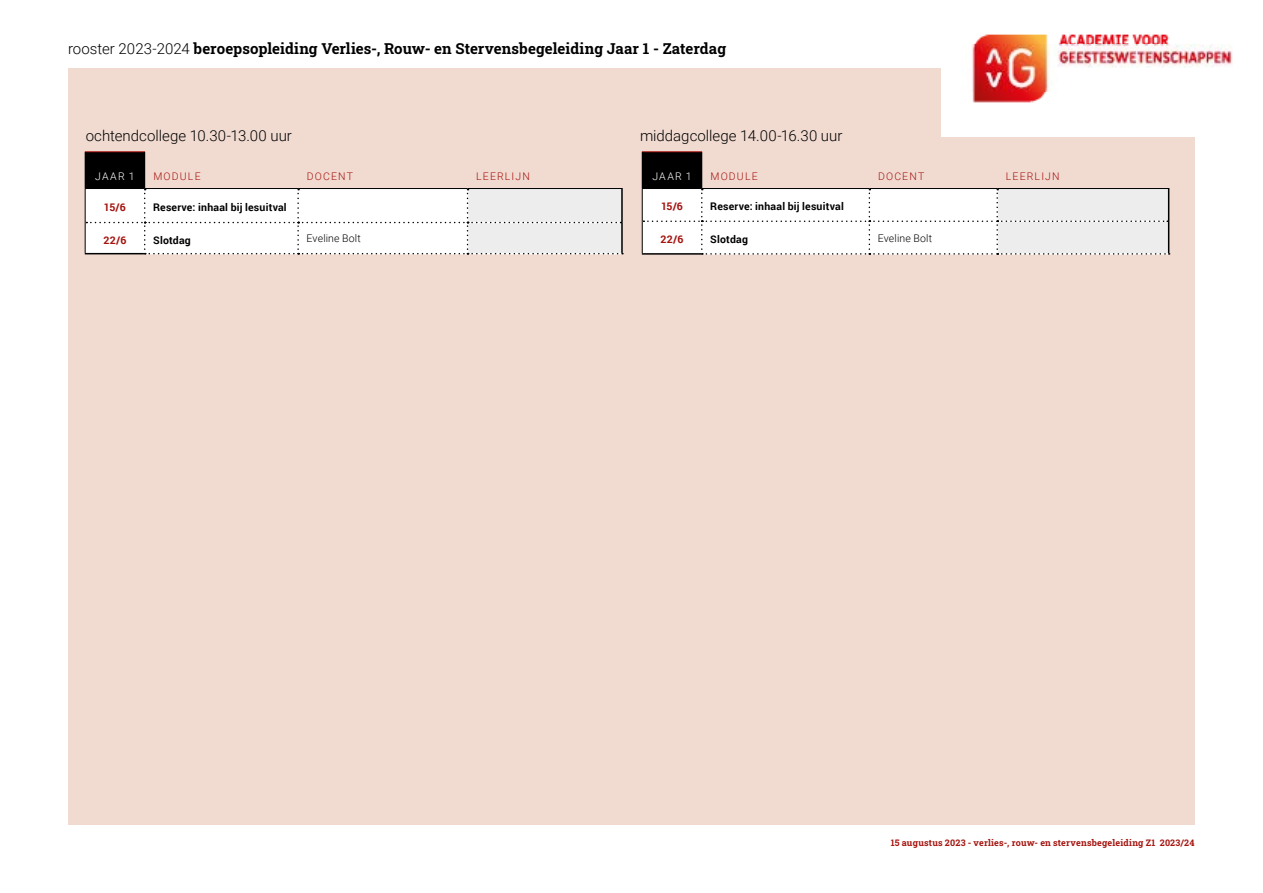
<style>
.page{position:relative;width:1263px;height:893px;background:#fff}
.page>*{position:absolute;margin:0;border:0;box-sizing:border-box;transform-origin:0 0}
.t1{font:15px "Roboto Slab";color:#000}
.t2{font:300 15px "Roboto";color:#000}
.t3{font:700 10.5px "Roboto";letter-spacing:.02em;color:#000}
.t4{font:300 10.5px "Roboto";letter-spacing:.11em;color:#a4130e}
.t5{font:300 10.5px "Roboto";letter-spacing:.015em;color:#000}
.t6{font:700 10.5px "Roboto";letter-spacing:-.01em;color:#a4130e}
.t7{font:300 10.5px "Roboto";letter-spacing:.12em;color:#fff}
.t8{font:9px "Roboto Slab";letter-spacing:.02em;color:#a4130e}
.s1{font-family:"Roboto";font-weight:300}
</style>
<div class="page">
<div style="left:68px;top:68px;width:1127px;height:757px;background:#f1dbd1"></div>
<div style="left:941px;top:0;width:322px;height:136px;background:#fff"></div>
<img style="left:972px;top:34px;width:260px;height:68px">
<div style="left:642px;top:152px;width:60px;height:37px;background:#000"></div>
<hr style="left:642px;top:151px;width:60px;height:1px;background:#a4130e">
<hr style="left:702px;top:188px;width:167px;height:1px;background:#000">
<hr style="left:869px;top:188px;width:128px;height:1px;background:#000">
<hr style="left:997px;top:188px;width:172px;height:1px;background:#000">
<svg style="left:642px;top:189px;width:528px;height:66px;background:#f4f4f4"></svg>
<hr style="left:1168px;top:189px;width:1px;height:32px;background:#000">
<hr style="left:642px;top:253px;width:59px;height:2px;background:#000">
<div style="left:85px;top:152px;width:60px;height:37px;background:#000"></div>
<hr style="left:85px;top:151px;width:60px;height:1px;background:#a4130e">
<hr style="left:145px;top:188px;width:153px;height:1px;background:#000">
<hr style="left:298px;top:188px;width:169px;height:1px;background:#000">
<hr style="left:467px;top:188px;width:156px;height:1px;background:#000">
<svg style="left:85px;top:189px;width:538px;height:65px;background:#f5f5f5"></svg>
<hr style="left:621px;top:189px;width:2px;height:34px;background:#000">
<hr style="left:85px;top:253px;width:59px;height:1px;background:#000">
<p class="t1" style="left:68px;top:38px;width:660px"><span class="s1">rooster 2023-2024</span> beroepsopleiding Verlies-, Rouw- en Stervensbegeleiding Jaar 1 - Zaterdag</p>
<p class="t2" style="left:86px;top:125px;width:208px">ochtendcollege 10.30-13.00 uur</p>
<p class="t2" style="left:640px;top:125px;width:204px">middagcollege 14.00-16.30 uur</p>
<p class="t7" style="left:95px;top:169px;width:41px">JAAR 1</p>
<p class="t4" style="left:153px;top:169px;width:49px">MODULE</p>
<p class="t4" style="left:307px;top:169px;width:48px">DOCENT</p>
<p class="t4" style="left:476px;top:169px;width:55px">LEERLIJN</p>
<p class="t6" style="left:104px;top:200px;width:23px">15/6</p>
<p class="t3" style="left:153px;top:200px;width:135px">Reserve: inhaal bij lesuitval</p>
<p class="t6" style="left:103px;top:232px;width:25px">22/6</p>
<p class="t3" style="left:153px;top:232px;width:39px">Slotdag</p>
<p class="t5" style="left:307px;top:231px;width:56px">Eveline Bolt</p>
<p class="t7" style="left:652px;top:169px;width:41px">JAAR 1</p>
<p class="t4" style="left:710px;top:169px;width:49px">MODULE</p>
<p class="t4" style="left:878px;top:169px;width:48px">DOCENT</p>
<p class="t4" style="left:1006px;top:169px;width:55px">LEERLIJN</p>
<p class="t6" style="left:661px;top:199px;width:23px">15/6</p>
<p class="t3" style="left:710px;top:199px;width:135px">Reserve: inhaal bij lesuitval</p>
<p class="t6" style="left:660px;top:232px;width:25px">22/6</p>
<p class="t3" style="left:710px;top:232px;width:39px">Slotdag</p>
<p class="t5" style="left:878px;top:230px;width:56px">Eveline Bolt</p>
<p class="t8" style="left:891px;top:837px;width:305px">15 augustus 2023 - verlies-, rouw- en stervensbegeleiding Z1 2023/24</p>
</div>
